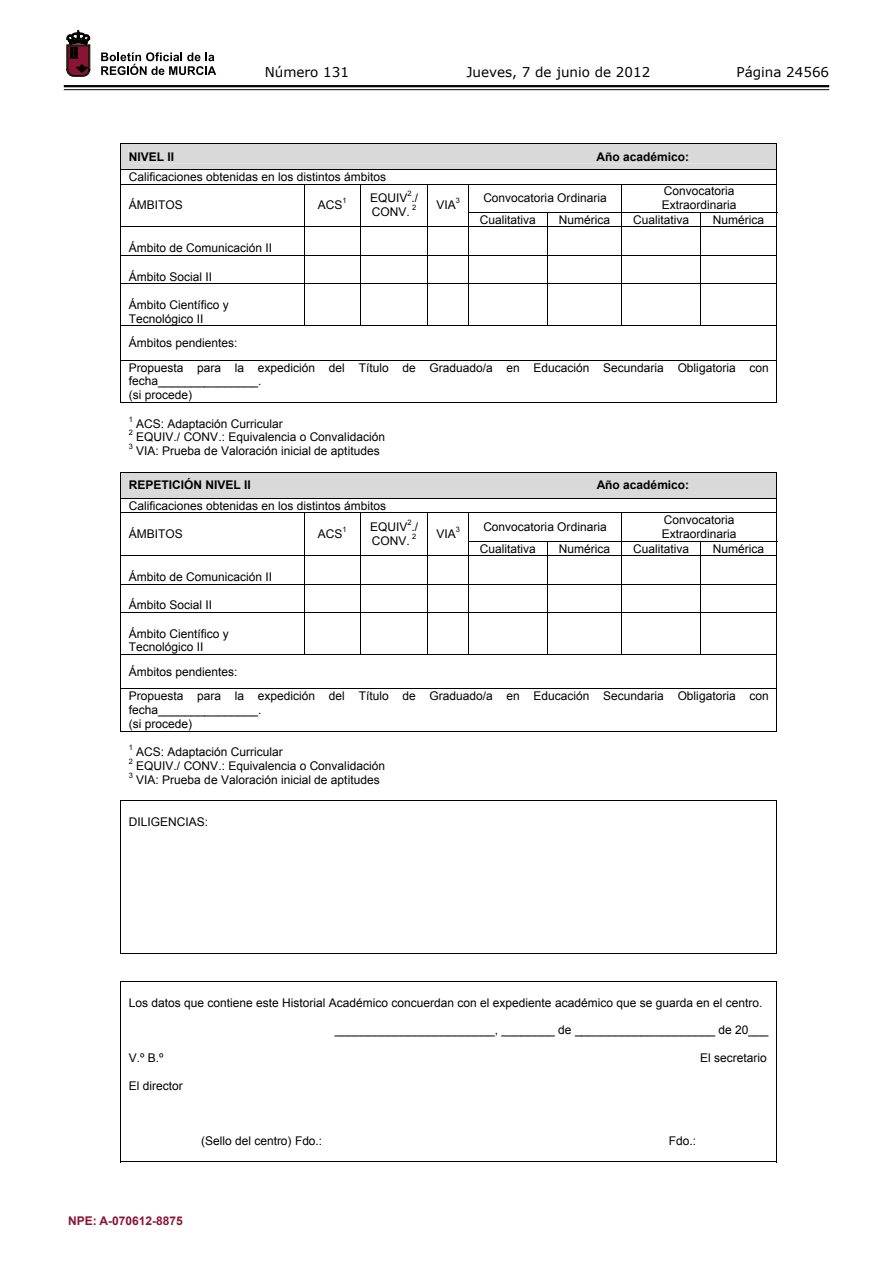
<style>
.page{position:relative;width:893px;height:1263px;background:#fff}
.page>*{position:absolute;margin:0;border:0;box-sizing:border-box;transform-origin:0 0}
.t1{font:13.5px "Verdana";color:#000}
.t2{font:12px/13.8px "Arial";color:#000}
.t3{font:700 12px "Arial";color:#000}
.t4{font:700 12px "Arial";color:#891536}
.t5{font:7.5px "Arial";color:#000}
</style>
<div class="page">
<hr style="left:64px;top:85px;width:765px;height:2px;background:#000">
<hr style="left:64px;top:89px;width:765px;height:1px;background:#000">
<svg style="left:101px;top:52px;width:115px;height:23px"></svg>
<svg style="left:67px;top:31px;width:23px;height:45px"></svg>
<svg style="left:120px;top:143px;width:657px;height:140px"></svg>
<hr style="left:120px;top:283px;width:657px;height:1px;background:#000">
<hr style="left:120px;top:284px;width:1px;height:41px;background:#000">
<hr style="left:304px;top:284px;width:1px;height:41px;background:#000">
<hr style="left:360px;top:284px;width:1px;height:41px;background:#000">
<hr style="left:427px;top:284px;width:1px;height:41px;background:#000">
<hr style="left:468px;top:284px;width:1px;height:41px;background:#000">
<hr style="left:547px;top:284px;width:1px;height:41px;background:#000">
<hr style="left:621px;top:284px;width:1px;height:41px;background:#000">
<hr style="left:700px;top:284px;width:1px;height:41px;background:#000">
<hr style="left:776px;top:284px;width:1px;height:41px;background:#000">
<hr style="left:120px;top:325px;width:657px;height:1px;background:#000">
<hr style="left:120px;top:326px;width:1px;height:34px;background:#000">
<hr style="left:776px;top:326px;width:1px;height:34px;background:#000">
<hr style="left:120px;top:360px;width:657px;height:1px;background:#000">
<hr style="left:120px;top:360px;width:1px;height:43px;background:#000">
<hr style="left:120px;top:402px;width:656px;height:1px;background:#000">
<hr style="left:776px;top:360px;width:1px;height:43px;background:#000">
<svg style="left:120px;top:472px;width:657px;height:140px"></svg>
<hr style="left:120px;top:612px;width:657px;height:1px;background:#000">
<hr style="left:120px;top:613px;width:1px;height:41px;background:#000">
<hr style="left:304px;top:613px;width:1px;height:41px;background:#000">
<hr style="left:360px;top:613px;width:1px;height:41px;background:#000">
<hr style="left:427px;top:613px;width:1px;height:41px;background:#000">
<hr style="left:468px;top:613px;width:1px;height:41px;background:#000">
<hr style="left:547px;top:613px;width:1px;height:41px;background:#000">
<hr style="left:621px;top:613px;width:1px;height:41px;background:#000">
<hr style="left:700px;top:613px;width:1px;height:41px;background:#000">
<hr style="left:776px;top:613px;width:1px;height:41px;background:#000">
<hr style="left:120px;top:654px;width:657px;height:1px;background:#000">
<hr style="left:120px;top:655px;width:1px;height:33px;background:#000">
<hr style="left:776px;top:655px;width:1px;height:33px;background:#000">
<hr style="left:120px;top:688px;width:657px;height:1px;background:#000">
<hr style="left:120px;top:689px;width:1px;height:42px;background:#000">
<hr style="left:120px;top:731px;width:656px;height:1px;background:#000">
<hr style="left:776px;top:689px;width:1px;height:42px;background:#000">
<hr style="left:120px;top:800px;width:657px;height:1px;background:#000">
<hr style="left:120px;top:801px;width:1px;height:153px;background:#000">
<hr style="left:120px;top:953px;width:656px;height:1px;background:#000">
<hr style="left:776px;top:801px;width:1px;height:153px;background:#000">
<hr style="left:120px;top:981px;width:657px;height:1px;background:#000">
<hr style="left:120px;top:982px;width:1px;height:180px;background:#000">
<hr style="left:120px;top:1161px;width:656px;height:1px;background:#000">
<hr style="left:776px;top:982px;width:1px;height:180px;background:#000">
<p class="t1" style="left:265px;top:62px;width:86px">Número 131</p>
<p class="t1" style="left:466px;top:62px;width:185px">Jueves, 7 de junio de 2012</p>
<p class="t1" style="left:736px;top:62px;width:94px">Página 24566</p>
<p class="t3" style="left:129px;top:148px;width:47px">NIVEL II</p>
<p class="t3" style="left:597px;top:148px;width:94px">Año académico:</p>
<p class="t2" style="left:129px;top:170px;width:259px">Calificaciones obtenidas en los distintos ámbitos</p>
<p class="t2" style="left:483px;top:191px;width:125px">Convocatoria Ordinaria</p>
<p class="t2" style="left:664px;top:184px;width:72px">Convocatoria</p>
<p class="t5" style="left:407px;top:189px;width:6px">2</p>
<p class="t2" style="left:372px;top:205px;width:39px">CONV.</p>
<p class="t5" style="left:412px;top:203px;width:6px">2</p>
<p class="t2" style="left:436px;top:198px;width:21px">VIA</p>
<p class="t5" style="left:343px;top:196px;width:6px">1</p>
<p class="t2" style="left:370px;top:191px;width:50px">EQUIV ./</p>
<p class="t5" style="left:456px;top:196px;width:6px">3</p>
<p class="t2" style="left:129px;top:198px;width:55px">ÁMBITOS</p>
<p class="t2" style="left:318px;top:198px;width:26px">ACS</p>
<p class="t2" style="left:662px;top:198px;width:76px">Extraordinaria</p>
<p class="t2" style="left:480px;top:213px;width:57px">Cualitativa</p>
<p class="t2" style="left:559px;top:213px;width:53px">Numérica</p>
<p class="t2" style="left:633px;top:213px;width:57px">Cualitativa</p>
<p class="t2" style="left:713px;top:213px;width:53px">Numérica</p>
<p class="t2" style="left:129px;top:241px;width:145px">Ámbito de Comunicación II</p>
<p class="t2" style="left:129px;top:270px;width:85px">Ámbito Social II</p>
<p class="t2" style="left:129px;top:298px;width:102px">Ámbito Científico y<br>Tecnológico II</p>
<p class="t2" style="left:129px;top:331px;width:641px;line-height:24.5px">Ámbitos pendientes:<br>Propuesta para la expedición del Título de Graduado/a en Educación Secundaria Obligatoria con</p>
<p class="t2" style="left:129px;top:374px;width:134px">fecha_______________. (si procede)</p>
<p class="t5" style="left:129px;top:414px;width:6px">1</p>
<p class="t2" style="left:136px;top:416px;width:148px">ACS: Adaptación Curricular</p>
<p class="t5" style="left:129px;top:428px;width:6px">2</p>
<p class="t2" style="left:136px;top:430px;width:250px">EQUIV./ CONV.: Equivalencia o Convalidación</p>
<p class="t5" style="left:129px;top:442px;width:6px">3</p>
<p class="t2" style="left:136px;top:444px;width:245px">VIA: Prueba de Valoración inicial de aptitudes</p>
<p class="t3" style="left:129px;top:477px;width:124px">REPETICIÓN NIVEL II</p>
<p class="t3" style="left:597px;top:477px;width:94px">Año académico:</p>
<p class="t2" style="left:129px;top:499px;width:259px">Calificaciones obtenidas en los distintos ámbitos</p>
<p class="t2" style="left:483px;top:520px;width:125px">Convocatoria Ordinaria</p>
<p class="t2" style="left:664px;top:513px;width:72px">Convocatoria</p>
<p class="t5" style="left:407px;top:517px;width:6px">2</p>
<p class="t2" style="left:372px;top:534px;width:39px">CONV.</p>
<p class="t5" style="left:412px;top:531px;width:6px">2</p>
<p class="t2" style="left:436px;top:527px;width:21px">VIA</p>
<p class="t5" style="left:343px;top:524px;width:6px">1</p>
<p class="t2" style="left:370px;top:520px;width:50px">EQUIV ./</p>
<p class="t5" style="left:456px;top:524px;width:6px">3</p>
<p class="t2" style="left:129px;top:527px;width:55px">ÁMBITOS</p>
<p class="t2" style="left:318px;top:527px;width:26px">ACS</p>
<p class="t2" style="left:662px;top:527px;width:76px">Extraordinaria</p>
<p class="t2" style="left:480px;top:542px;width:57px">Cualitativa</p>
<p class="t2" style="left:559px;top:542px;width:53px">Numérica</p>
<p class="t2" style="left:633px;top:542px;width:57px">Cualitativa</p>
<p class="t2" style="left:713px;top:542px;width:53px">Numérica</p>
<p class="t2" style="left:129px;top:570px;width:145px">Ámbito de Comunicación II</p>
<p class="t2" style="left:129px;top:598px;width:85px">Ámbito Social II</p>
<p class="t2" style="left:129px;top:627px;width:102px">Ámbito Científico y<br>Tecnológico II</p>
<p class="t2" style="left:129px;top:659px;width:641px;line-height:24.5px">Ámbitos pendientes:<br>Propuesta para la expedición del Título de Graduado/a en Educación Secundaria Obligatoria con</p>
<p class="t2" style="left:129px;top:703px;width:134px">fecha_______________. (si procede)</p>
<p class="t5" style="left:129px;top:743px;width:6px">1</p>
<p class="t2" style="left:136px;top:745px;width:148px">ACS: Adaptación Curricular</p>
<p class="t5" style="left:129px;top:756px;width:6px">2</p>
<p class="t2" style="left:136px;top:759px;width:250px">EQUIV./ CONV.: Equivalencia o Convalidación</p>
<p class="t5" style="left:129px;top:770px;width:6px">3</p>
<p class="t2" style="left:136px;top:773px;width:245px">VIA: Prueba de Valoración inicial de aptitudes</p>
<p class="t2" style="left:129px;top:815px;width:81px">DILIGENCIAS:</p>
<p class="t2" style="left:129px;top:996px;width:635px">Los datos que contiene este Historial Académico concuerdan con el expediente académico que se guarda en el centro.</p>
<p class="t2" style="left:335px;top:1023px;width:435px">________________________, ________ de _____________________ de 20___</p>
<p class="t2" style="left:129px;top:1051px;width:36px">V.º B.º</p>
<p class="t2" style="left:700px;top:1051px;width:68px">El secretario</p>
<p class="t2" style="left:129px;top:1079px;width:55px">El director</p>
<p class="t2" style="left:201px;top:1134px;width:123px">(Sello del centro) Fdo.:</p>
<p class="t2" style="left:669px;top:1134px;width:29px">Fdo.:</p>
<p class="t4" style="left:68px;top:1213px;width:116px">NPE: A-070612-8875</p>
</div>
